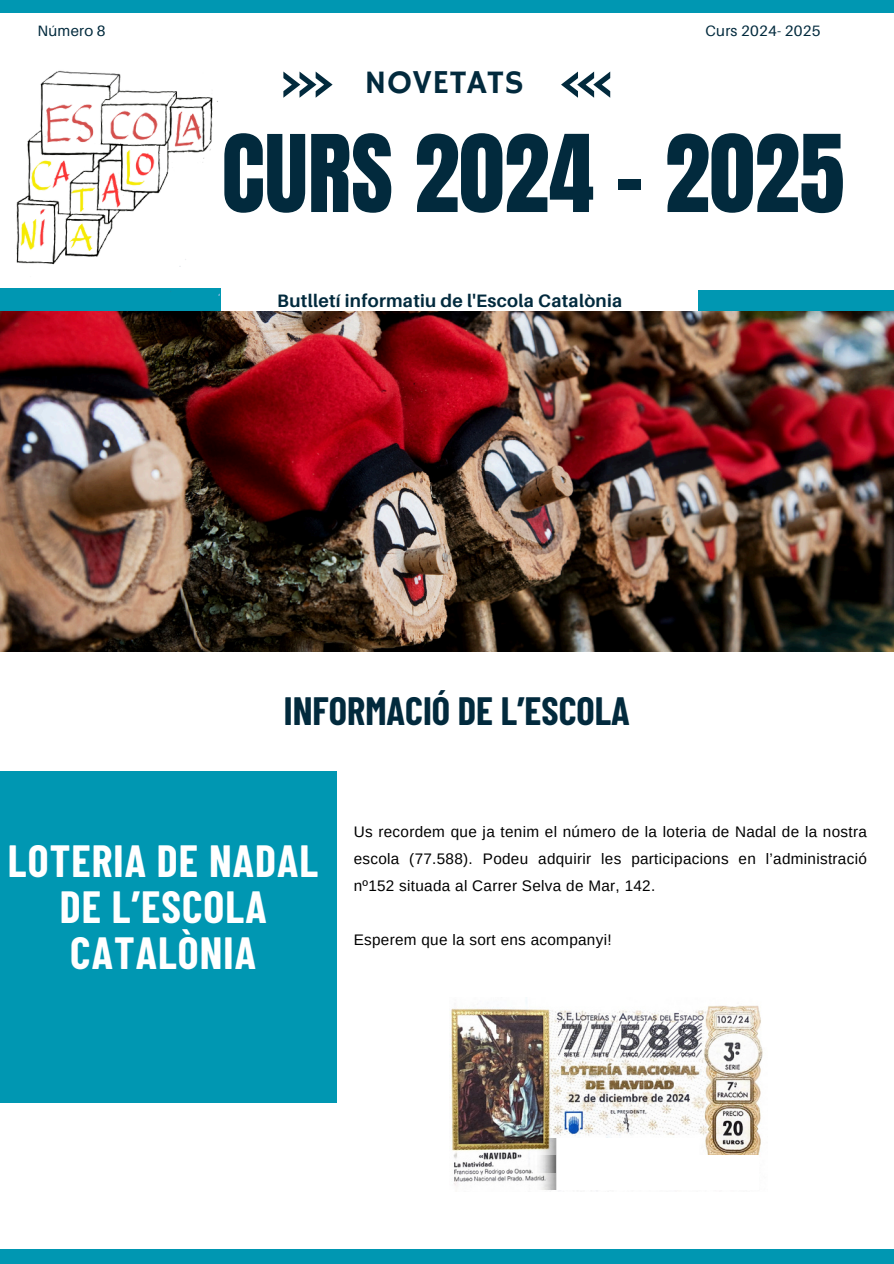
<style>
.page{position:relative;width:894px;height:1264px;background:#fff}
.page>*{position:absolute;margin:0;border:0;box-sizing:border-box;transform-origin:0 0}
.t1{font:90.9px "Anton";color:#022a3d}
.t2{font:700 44.1px/46.2px "Barlow Condensed";letter-spacing:.025em;color:#fff;text-align:center}
.t3{font:700 38.55px "Barlow Condensed";color:#022a3d}
.t4{font:33.3px "Hammersmith One";letter-spacing:.02em;color:#022a3d}
.t5{font:700 18px "Aileron";letter-spacing:.015em;color:#022a3d}
.t6{font:15.3px/27px "Arimo";letter-spacing:.02em;color:#000;text-align:justify}
.t7{font:15px "Aileron";letter-spacing:.015em;color:#022a3d}
</style>
<div class="page">
<div style="left:0;top:771px;width:336px;height:331px;background:#0097b2"></div>
<div style="left:0;top:288px;width:220px;height:23px;background:#0097b2"></div>
<div style="left:698px;top:290px;width:195px;height:23px;background:#0097b2"></div>
<svg style="left:283px;top:72px;width:49px;height:25px"></svg>
<svg style="left:561px;top:72px;width:49px;height:25px"></svg>
<div style="left:0;top:0;width:893px;height:12px;background:#0097b2"></div>
<div style="left:0;top:1249px;width:893px;height:14px;background:#0097b2"></div>
<img style="left:16px;top:70px;width:204px;height:226px">
<img style="left:0;top:311px;width:893px;height:340px">
<img style="left:451px;top:997px;width:312px;height:194px">
<img style="left:533px;top:1155px;width:225px;height:34px">
<img style="left:533px;top:1138px;width:165px;height:34px">
<p class="t7" style="left:37px;top:21px;width:70px">Número 8</p>
<h1 class="t7" style="left:705px;top:21px;width:116px">Curs 2024- 2025</h1>
<p class="t4" style="left:364px;top:63px;width:161px">NOVETATS</p>
<p class="t1" style="left:221px;top:108px;width:624px">CURS 2024 - 2025</p>
<p class="t5" style="left:277px;top:290px;width:346px">Butlletí informatiu de l'Escola Catalònia</p>
<p class="t3" style="left:284px;top:686px;width:347px">INFORMACIÓ DE L’ESCOLA</p>
<h4 class="t2" style="left:8px;top:836px;width:312px">LOTERIA DE NADAL<br>DE L’ESCOLA<br>CATALÒNIA</h4>
<h5 class="t6" style="left:353px;top:818px;width:514px">Us recordem que ja tenim el número de la loteria de Nadal de la nostra escola (77.588). Podeu adquirir les participacions en l’administració nº152 situada al Carrer Selva de Mar, 142.</h5>
<p class="t6" style="left:353px;top:926px;width:259px">Esperem que la sort ens acompanyi!</p>
</div>
